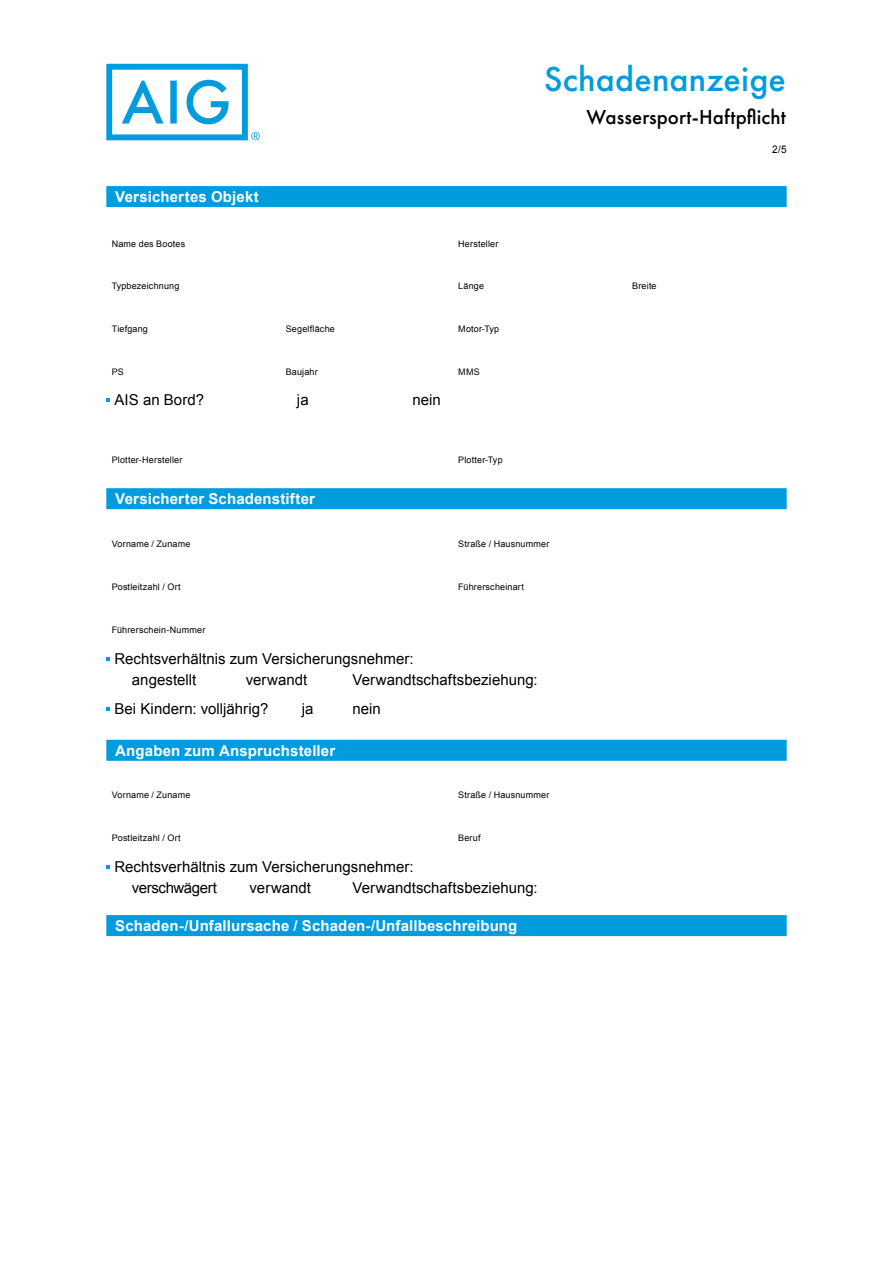
<style>
.page{position:relative;width:893px;height:1263px;background:#fff}
.page>*{position:absolute;margin:0;border:0;box-sizing:border-box;transform-origin:0 0}
.t1{font:500 36px "Futura PT";letter-spacing:.005em;color:#009cde}
.t2{font:500 21px "Futura PT";letter-spacing:.005em;color:#000}
.t3{font:15px/21px "Arial";color:#000}
.t4{font:700 15px "Arial";letter-spacing:.01em;color:#fff}
.t5{font:10.5px "Arial";color:#000;scale:.95 1}
.t6{font:9px "Arial";letter-spacing:.02em;color:#000}
</style>
<div class="page">
<svg style="left:106px;top:64px;width:154px;height:76px"></svg>
<div style="left:106px;top:186px;width:681px;height:21px;background:#009cde"></div>
<div style="left:106px;top:488px;width:681px;height:21px;background:#009cde"></div>
<div style="left:106px;top:740px;width:681px;height:21px;background:#009cde"></div>
<div style="left:106px;top:915px;width:681px;height:21px;background:#009cde"></div>
<svg style="left:106px;top:398px;width:4px;height:4px"></svg>
<svg style="left:106px;top:657px;width:4px;height:4px"></svg>
<svg style="left:106px;top:707px;width:4px;height:4px"></svg>
<svg style="left:106px;top:865px;width:4px;height:4px"></svg>
<h1 class="t1" style="left:544px;top:58px;width:243px">Schadenanzeige</h1>
<h2 class="t2" style="left:586px;top:105px;width:201px">Wassersport-Haftpflicht</h2>
<p class="t5" style="left:772px;top:143px;width:17px">2/5</p>
<h3 class="t4" style="left:115px;top:187px;width:145px">Versichertes Objekt</h3>
<p class="t6" style="left:112px;top:238px;width:75px">Name des Bootes</p>
<p class="t6" style="left:458px;top:238px;width:42px">Hersteller</p>
<p class="t6" style="left:112px;top:280px;width:69px">Typbezeichnung</p>
<p class="t6" style="left:458px;top:280px;width:27px">Länge</p>
<p class="t6" style="left:632px;top:280px;width:26px">Breite</p>
<p class="t6" style="left:112px;top:323px;width:38px">Tiefgang</p>
<p class="t6" style="left:286px;top:323px;width:51px">Segelfläche</p>
<p class="t6" style="left:458px;top:323px;width:43px">Motor-Typ</p>
<p class="t6" style="left:112px;top:366px;width:14px">PS</p>
<p class="t6" style="left:286px;top:366px;width:34px">Baujahr</p>
<p class="t6" style="left:458px;top:366px;width:23px">MMS</p>
<h3 class="t3" style="left:114px;top:389px;width:91px">AIS an Bord?</h3>
<h3 class="t3" style="left:297px;top:389px;width:13px">ja</h3>
<h3 class="t3" style="left:412px;top:389px;width:30px">nein</h3>
<p class="t6" style="left:112px;top:453px;width:72px">Plotter-Hersteller</p>
<p class="t6" style="left:458px;top:453px;width:46px">Plotter-Typ</p>
<h3 class="t4" style="left:115px;top:489px;width:201px">Versicherter Schadenstifter</h3>
<p class="t6" style="left:112px;top:538px;width:80px">Vorname / Zuname</p>
<p class="t6" style="left:458px;top:538px;width:93px">Straße / Hausnummer</p>
<p class="t6" style="left:112px;top:581px;width:71px">Postleitzahl / Ort</p>
<p class="t6" style="left:458px;top:581px;width:67px">Führerscheinart</p>
<p class="t6" style="left:112px;top:623px;width:95px">Führerschein-Nummer</p>
<h3 class="t3" style="left:132px;top:648px;width:283px;text-indent:-18px">Rechtsverhältnis zum Versicherungsnehmer: angestellt</h3>
<h3 class="t3" style="left:246px;top:669px;width:63px">verwandt</h3>
<h3 class="t3" style="left:352px;top:669px;width:187px">Verwandtschaftsbeziehung:</h3>
<h3 class="t3" style="left:114px;top:698px;width:156px">Bei Kindern: volljährig?</h3>
<h3 class="t3" style="left:302px;top:698px;width:13px">ja</h3>
<h3 class="t3" style="left:352px;top:698px;width:30px">nein</h3>
<h3 class="t4" style="left:115px;top:740px;width:221px">Angaben zum Anspruchsteller</h3>
<p class="t6" style="left:112px;top:789px;width:80px">Vorname / Zuname</p>
<p class="t6" style="left:458px;top:789px;width:93px">Straße / Hausnummer</p>
<p class="t6" style="left:112px;top:832px;width:71px">Postleitzahl / Ort</p>
<p class="t6" style="left:458px;top:832px;width:24px">Beruf</p>
<h3 class="t3" style="left:132px;top:857px;width:283px;text-indent:-18px">Rechtsverhältnis zum Versicherungsnehmer: verschwägert</h3>
<h3 class="t3" style="left:250px;top:878px;width:63px">verwandt</h3>
<h3 class="t3" style="left:352px;top:878px;width:187px">Verwandtschaftsbeziehung:</h3>
<h3 class="t4" style="left:115px;top:916px;width:404px">Schaden-/Unfallursache / Schaden-/Unfallbeschreibung</h3>
</div>
